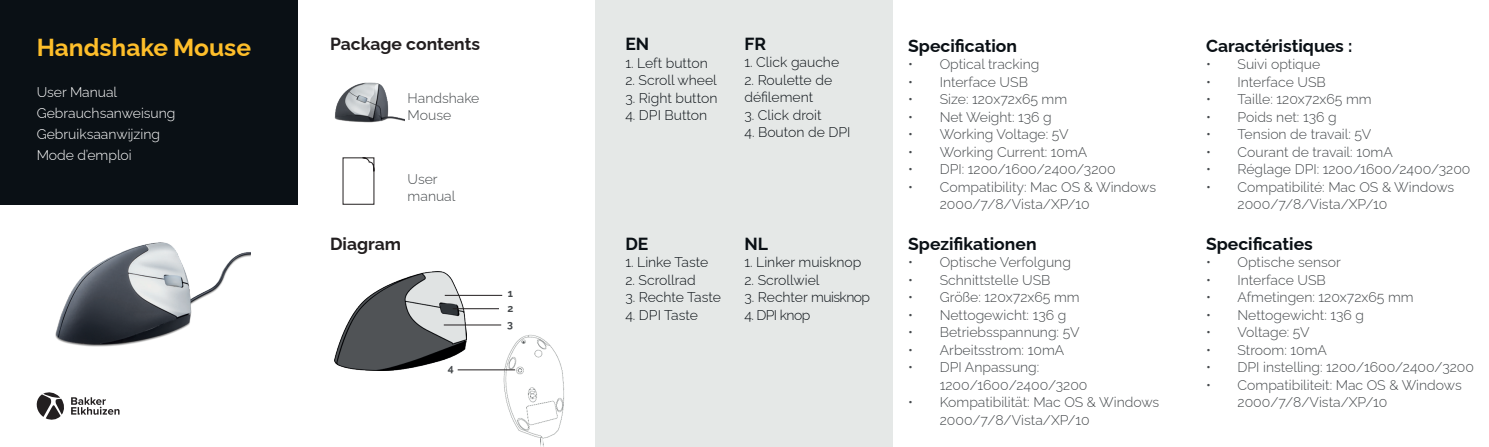
<style>
.page{position:relative;width:1489px;height:447px;background:#fff}
.page>*{position:absolute;margin:0;border:0;box-sizing:border-box;transform-origin:0 0}
.t1{font:700 24.5px "Raleway";color:#febe2a}
.t2{font:700 17.5px "Raleway";color:#0a1015}
.t3{font:700 17.5px "Raleway";color:#231f20}
.t4{font:300 14px/17.5px "Raleway";color:#45494c}
.t5{font:300 14px/17.5px "Raleway";color:#0a1015}
.t6{font:300 14px/21px "Raleway";color:#fff}
.t7{font:300 14px "Raleway";letter-spacing:-.04em;color:#0a1015}
.t8{font:700 10.5px/14.3px "Raleway";color:#45494c}
</style>
<div class="page">
<div style="left:0;top:0;width:298px;height:204px;background:#0a1015"></div>
<div style="left:595px;top:0;width:298px;height:446px;background:#e5e8e7"></div>
<img style="left:55px;top:242px;width:196px;height:105px">
<svg style="left:36px;top:392px;width:28px;height:28px"></svg>
<svg style="left:71px;top:397px;width:48px;height:17px"></svg>
<svg style="left:343px;top:157px;width:31px;height:47px"></svg>
<img style="left:334px;top:271px;width:133px;height:100px">
<hr style="left:452px;top:308px;width:47px;height:1px;background:#231f20">
<hr style="left:444px;top:324px;width:57px;height:1px;background:#231f20">
<img style="left:334px;top:82px;width:70px;height:41px">
<img style="left:499px;top:334px;width:65px;height:112px">
<hr style="left:457px;top:369px;width:58px;height:1px;background:#231f20">
<hr style="left:445px;top:295px;width:57px;height:1px;background:#231f20">
<p class="t3" style="left:330px;top:30px;width:152px">Package contents</p>
<h1 class="t1" style="left:37px;top:28px;width:216px">Handshake Mouse</h1>
<p class="t6" style="left:37px;top:79px;width:140px">User Manual<br>Gebrauchsanweisung<br>Gebruiksaanwijzing<br>Mode d’emploi</p>
<p class="t4" style="left:407px;top:88px;width:73px;line-height:16.8px">Handshake<br>Mouse</p>
<p class="t4" style="left:407px;top:169px;width:49px;line-height:16.8px">User manual</p>
<p class="t2" style="left:625px;top:30px;width:25px">EN</p>
<p class="t5" style="left:625px;top:52px;width:84px">1. Left button</p>
<p class="t5" style="left:625px;top:70px;width:93px">2. Scroll wheel</p>
<p class="t5" style="left:625px;top:87px;width:93px">3. Right button</p>
<p class="t5" style="left:625px;top:105px;width:83px">4. DPI Button</p>
<p class="t2" style="left:744px;top:30px;width:23px">FR</p>
<p class="t5" style="left:744px;top:52px;width:96px">1. Click gauche</p>
<p class="t5" style="left:744px;top:69px;width:89px">2. Roulette de défilement</p>
<p class="t5" style="left:744px;top:104px;width:78px">3. Click droit</p>
<p class="t5" style="left:744px;top:122px;width:108px">4. Bouton de DPI</p>
<p class="t2" style="left:908px;top:32px;width:110px">Specification</p>
<p class="t4" style="left:908px;top:54px;width:132px">• Optical tracking</p>
<p class="t4" style="left:908px;top:71px;width:121px">• Interface USB</p>
<p class="t4" style="left:908px;top:89px;width:160px">• Size: 120x72x65 mm</p>
<p class="t4" style="left:908px;top:106px;width:145px">• Net Weight: 136 g</p>
<p class="t4" style="left:908px;top:124px;width:162px">• Working Voltage: 5V</p>
<p class="t4" style="left:908px;top:141px;width:181px">• Working Current: 10mA</p>
<p class="t4" style="left:908px;top:159px;width:209px">• DPI: 1200/1600/2400/3200</p>
<p class="t4" style="left:939px;top:176px;width:218px;text-indent:-32px">• Compatibility: Mac OS &amp; Windows<br>2000/7/8/Vista/XP/10</p>
<p class="t2" style="left:1205px;top:32px;width:148px">Caractéristiques :</p>
<p class="t4" style="left:1205px;top:54px;width:116px">• Suivi optique</p>
<p class="t4" style="left:1205px;top:71px;width:121px">• Interface USB</p>
<p class="t4" style="left:1205px;top:89px;width:167px">• Taille: 120x72x65 mm</p>
<p class="t4" style="left:1205px;top:106px;width:132px">• Poids net: 136 g</p>
<p class="t4" style="left:1205px;top:124px;width:167px">• Tension de travail: 5V</p>
<p class="t4" style="left:1205px;top:141px;width:188px">• Courant de travail: 10mA</p>
<p class="t4" style="left:1205px;top:159px;width:266px">• Réglage DPI: 1200/1600/2400/3200</p>
<p class="t4" style="left:1237px;top:176px;width:218px;text-indent:-32px">• Compatibilité: Mac OS &amp; Windows<br>2000/7/8/Vista/XP/10</p>
<p class="t3" style="left:330px;top:229px;width:73px">Diagram</p>
<p class="t8" style="left:448px;top:360px;width:7px">4</p>
<p class="t8" style="left:507px;top:285px;width:7px">1<br>2</p>
<p class="t8" style="left:507px;top:315px;width:7px">3</p>
<p class="t2" style="left:625px;top:229px;width:25px">DE</p>
<p class="t5" style="left:625px;top:251px;width:84px">1. Linke Taste</p>
<p class="t5" style="left:625px;top:269px;width:72px">2. Scrollrad</p>
<p class="t5" style="left:625px;top:286px;width:97px">3. Rechte Taste</p>
<p class="t5" style="left:625px;top:304px;width:74px">4. DPI Taste</p>
<p class="t2" style="left:744px;top:229px;width:25px">NL</p>
<p class="t5" style="left:744px;top:251px;width:118px">1. Linker muisknop</p>
<p class="t5" style="left:744px;top:269px;width:77px">2. Scrollwiel</p>
<p class="t7" style="left:744px;top:286px;width:127px">3. Rechter muisknop</p>
<p class="t5" style="left:744px;top:304px;width:67px">4. DPI knop</p>
<p class="t2" style="left:908px;top:229px;width:130px">Spezifikationen</p>
<p class="t4" style="left:908px;top:251px;width:164px">• Optische Verfolgung</p>
<p class="t4" style="left:908px;top:269px;width:144px">• Schnittstelle USB</p>
<p class="t4" style="left:908px;top:286px;width:173px">• Größe: 120x72x65 mm</p>
<p class="t4" style="left:908px;top:304px;width:160px">• Nettogewicht: 136 g</p>
<p class="t4" style="left:908px;top:321px;width:173px">• Betriebsspannung: 5V</p>
<p class="t4" style="left:908px;top:339px;width:157px">• Arbeitsstrom: 10mA</p>
<p class="t4" style="left:939px;top:356px;width:149px;text-indent:-32px">• DPI Anpassung:<br>1200/1600/2400/3200</p>
<p class="t4" style="left:939px;top:391px;width:221px;text-indent:-32px">• Kompatibilität: Mac OS &amp; Windows<br>2000/7/8/Vista/XP/10</p>
<p class="t2" style="left:1205px;top:229px;width:108px">Specificaties</p>
<p class="t4" style="left:1205px;top:251px;width:136px">• Optische sensor</p>
<p class="t4" style="left:1205px;top:269px;width:121px">• Interface USB</p>
<p class="t4" style="left:1205px;top:286px;width:209px">• Afmetingen: 120x72x65 mm</p>
<p class="t4" style="left:1205px;top:304px;width:160px">• Nettogewicht: 136 g</p>
<p class="t4" style="left:1205px;top:321px;width:105px">• Voltage: 5V</p>
<p class="t4" style="left:1205px;top:339px;width:122px">• Stroom: 10mA</p>
<p class="t4" style="left:1205px;top:356px;width:269px">• DPI instelling: 1200/1600/2400/3200</p>
<p class="t4" style="left:1237px;top:374px;width:226px;text-indent:-32px">• Compatibiliteit: Mac OS &amp; Windows<br>2000/7/8/Vista/XP/10</p>
</div>
